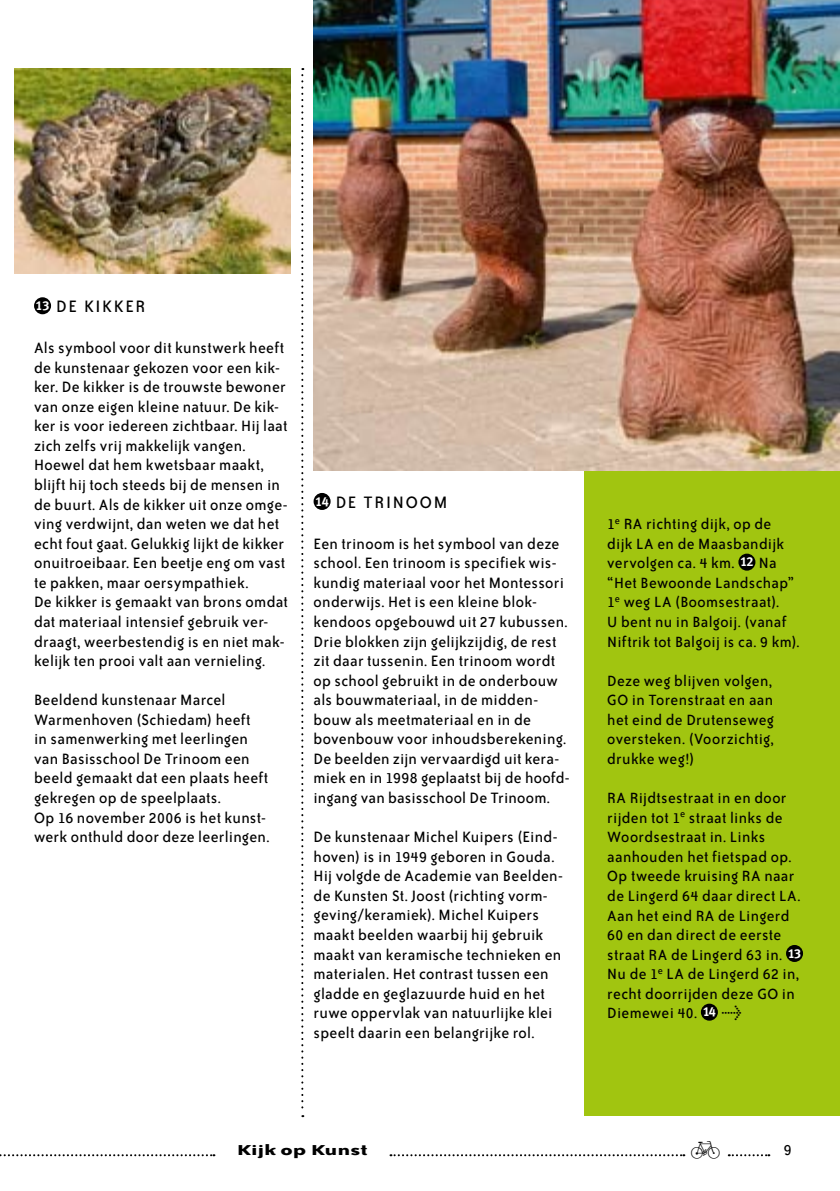
<style>
.page{position:relative;width:840px;height:1191px;background:#fff}
.page>*{position:absolute;margin:0;border:0;box-sizing:border-box;transform-origin:0 0}
.t1{font:37.2px "Zeal";color:#000}
.t2{font:19px "Bailey Sans ITC";letter-spacing:.09em;color:#000}
.t3{font:17.2px/19.6px "Bailey Sans ITC";letter-spacing:.015em;color:#000}
.t4{font:17px/19.6px "Bailey Sans ITC";letter-spacing:.02em;color:#000}
.t5{font:700 16.4px "Bailey Sans ITC";color:#000;scale:1.5 1}
.s1{font-family:"Meta Plus Bold Caps";font-size:13px;color:#fff}
.s2{font-family:"Meta Plus"}
</style>
<div class="page">
<svg style="left:390px;top:1154px;width:294px;height:2px"></svg>
<svg style="left:728px;top:1154px;width:41px;height:2px"></svg>
<svg style="left:0;top:1154px;width:214px;height:2px"></svg>
<svg style="left:301px;top:68px;width:2px;height:1049px"></svg>
<div style="left:584px;top:471px;width:255px;height:645px;background:#a1c510"></div>
<div style="left:738px;top:553px;width:17px;height:17px;background:#000;border-radius:50%"></div>
<div style="left:785px;top:945px;width:17px;height:17px;background:#000;border-radius:50%"></div>
<div style="left:700px;top:1003px;width:17px;height:17px;background:#000;border-radius:50%"></div>
<div style="left:313px;top:493px;width:17px;height:17px;background:#000;border-radius:50%"></div>
<img style="left:313px;top:0;width:526px;height:470px">
<div style="left:34px;top:297px;width:17px;height:17px;background:#000;border-radius:50%"></div>
<img style="left:15px;top:68px;width:276px;height:205px">
<p class="t2" style="left:36px;top:296px;width:111px"><span class="s1">13</span> DE KIKKER</p>
<p class="t3" style="left:34px;top:338px;width:255px">Als symbool voor dit kunstwerk heeft de kunstenaar gekozen voor een kik&shy;ker. De kikker is de trouwste bewoner van onze eigen kleine natuur. De kik&shy;ker is voor iedereen zichtbaar. Hij laat zich zelfs vrij makkelijk vangen.<br>Hoewel dat hem kwetsbaar maakt, blijft hij toch steeds bij de mensen in de buurt. Als de kikker uit onze omge&shy;ving verdwijnt, dan weten we dat het echt fout gaat. Gelukkig lijkt de kikker onuitroeibaar. Een beetje eng om vast te pakken, maar oersympathiek.<br>De kikker is gemaakt van brons omdat dat materiaal intensief gebruik ver&shy;draagt, weerbestendig is en niet mak&shy;kelijk ten prooi valt aan vernieling.</p>
<p class="t3" style="left:34px;top:690px;width:237px">Beeldend kunstenaar Marcel<br>Warmenhoven (Schiedam) heeft<br>in samenwerking met leerlingen van Basisschool De Trinoom een beeld gemaakt dat een plaats heeft gekregen op de speelplaats.<br>Op 16 november 2006 is het kunst&shy;werk onthuld door deze leerlingen.</p>
<p class="t2" style="left:315px;top:492px;width:134px"><span class="s1">14</span> DE TRINOOM</p>
<p class="t3" style="left:313px;top:534px;width:257px">Een trinoom is het symbool van deze school. Een trinoom is specifiek wis&shy;kundig materiaal voor het Montessori onderwijs. Het is een kleine blok&shy;kendoos opgebouwd uit 27 kubussen.<br>Drie blokken zijn gelijkzijdig, de rest zit daar tussenin. Een trinoom wordt op school gebruikt in de onderbouw als bouwmateriaal, in de midden&shy;bouw als meetmateriaal en in de bovenbouw voor inhoudsberekening.<br>De beelden zijn vervaardigd uit kera&shy;miek en in 1998 geplaatst bij de hoofd&shy;ingang van basisschool De Trinoom.</p>
<p class="t3" style="left:313px;top:827px;width:251px">De kunstenaar Michel Kuipers (Eind&shy;hoven) is in 1949 geboren in Gouda.<br>Hij volgde de Academie van Beelden&shy;de Kunsten St. Joost (richting vorm&shy;geving/keramiek). Michel Kuipers maakt beelden waarbij hij gebruik maakt van keramische technieken en materialen. Het contrast tussen een gladde en geglazuurde huid en het ruwe oppervlak van natuurlijke klei speelt daarin een belangrijke rol.</p>
<p class="t4" style="left:607px;top:514px;width:194px">1<sup>e</sup> RA richting dijk, op de dijk LA en de Maasbandijk vervolgen ca. 4 km. <span class="s1">12</span> Na “Het Bewoonde Landschap”<br>1<sup>e</sup> weg LA (Boomsestraat).<br>U bent nu in Balgoij. (vanaf<br>Niftrik tot Balgoij is ca. 9 km).</p>
<p class="t4" style="left:607px;top:671px;width:168px;text-align:justify">Deze weg blijven volgen, GO in Torenstraat en aan het eind de Drutenseweg oversteken. (Voorzichtig, drukke weg!)</p>
<p class="t4" style="left:607px;top:788px;width:195px">RA Rijdtsestraat in en door rijden tot 1<sup>e</sup> straat links de<br>Woordsestraat in. Links aanhouden het fietspad op.<br>Op tweede kruising RA naar de Lingerd 64 daar direct LA.<br>Aan het eind RA de Lingerd<br>60 en dan direct de eerste straat RA de Lingerd 63 in. <span class="s1">13<br></span>Nu de 1<sup>e</sup> LA de Lingerd 62 in, recht doorrijden deze GO in<br>Diemewei 40. <span class="s1">14</span> <span class="s2">&gt;</span></p>
<h1 class="t1" style="left:686px;top:1131px;width:39px">∆</h1>
<p class="t5" style="left:236px;top:1141px;width:89px">Kijk op Kunst</p>
<p class="t3" style="left:783px;top:1140px;width:9px">9</p>
</div>
